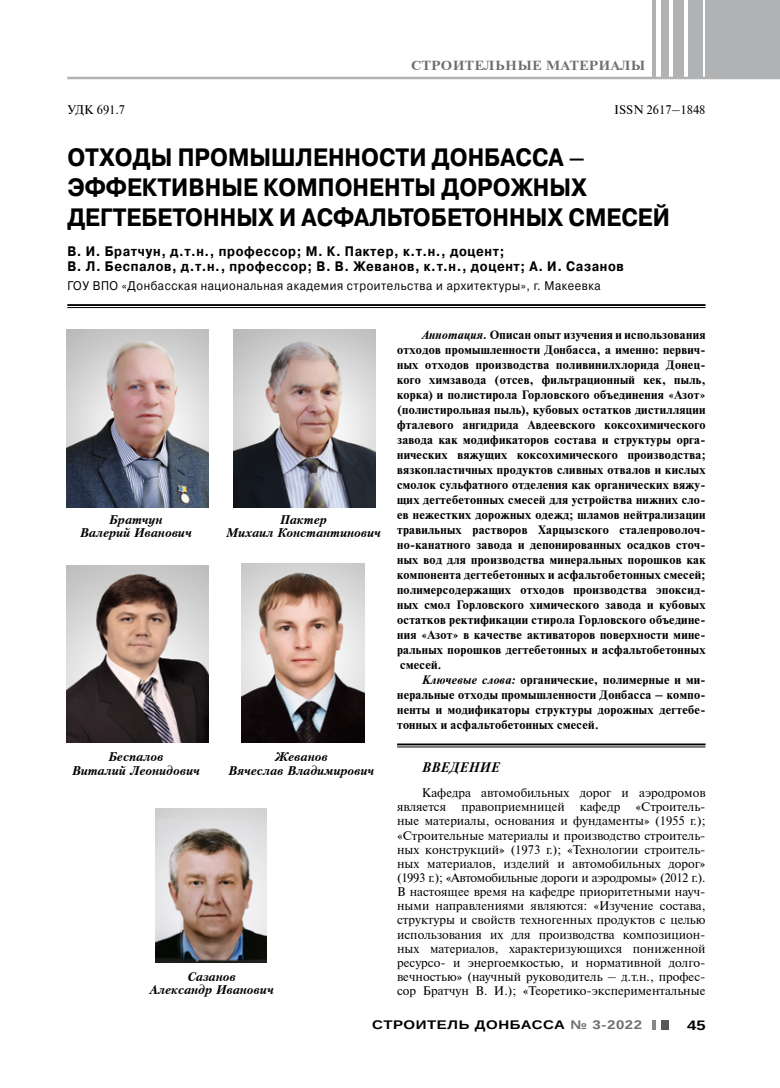
<style>
.page{position:relative;width:780px;height:1088px;background:#fff}
.page>*{position:absolute;margin:0;border:0;box-sizing:border-box;transform-origin:0 0}
.t1{font:700 25px/30px "Pragmatica C";color:#000;scale:.9 1}
.t2{font:700 13.75px/15px "Pragmatica C";letter-spacing:.05em;color:#000;scale:.9 1}
.t3{font:italic 700 13.75px "Newton C";color:#000}
.t4{font:700 13.75px "Arimo";color:#000;scale:1.2 1}
.t5{font:700 13.12px "Newton C";letter-spacing:.03em;color:#6e6e6e;scale:1.1 1}
.t6{font:12.5px "Newton C";color:#000}
.t7{font:italic 700 12.5px/13.8px "Petersburg CTT";color:#000;text-align:center}
.t8{font:12.5px "Pragmatica C";letter-spacing:.05em;color:#000;scale:.9 1}
.t9{font:700 12.5px "Arimo";letter-spacing:.04em;color:#000;scale:1.2 1}
.t10{font:700 12.12px/15px "Newton C";letter-spacing:.025em;color:#000;text-align:justify}
.s1{font-family:"Newton C"}
.s2{font-style:italic}
.s3{color:#6e6e6e}
</style>
<div class="page">
<div style="left:705px;top:0;width:75px;height:78px;background:#b1b2b3"></div>
<div style="left:688px;top:0;width:14px;height:78px;background:#b1b2b3"></div>
<div style="left:673px;top:0;width:10px;height:78px;background:#b1b2b3"></div>
<div style="left:661px;top:0;width:7px;height:78px;background:#b1b2b3"></div>
<hr style="left:652px;top:0;width:4px;height:78px;background:#b1b2b3">
<div style="left:661px;top:1020px;width:7px;height:9px;background:#565655"></div>
<svg style="left:652px;top:1020px;width:4px;height:9px"></svg>
<hr style="left:67px;top:77px;width:713px;height:2px;background:#b1b2b3">
<hr style="left:67px;top:304px;width:638px;height:2px;background:#000">
<hr style="left:67px;top:307px;width:638px;height:1px;background:#000">
<hr style="left:397px;top:743px;width:308px;height:2px;background:#000">
<hr style="left:397px;top:747px;width:308px;height:1px;background:#000">
<img style="left:155px;top:809px;width:112px;height:153px">
<img style="left:67px;top:330px;width:142px;height:177px">
<img style="left:233px;top:330px;width:142px;height:177px">
<img style="left:67px;top:565px;width:142px;height:177px">
<img style="left:241px;top:564px;width:123px;height:178px">
<p class="t5" style="left:411px;top:58px;width:214px">СТРОИТЕЛЬНЫЕ МАТЕРИАЛЫ</p>
<p class="t6" style="left:67px;top:103px;width:10px">УДК</p>
<p class="t6" style="left:97px;top:103px;width:30px">691.7</p>
<h1 class="t1" style="left:67px;top:143px;width:576px">Отходы промышленности Донбасса <span class="s1">– </span>эфф</h1>
<p class="t6" style="left:614px;top:103px;width:93px">ISSN 2617–1848</p>
<h1 class="t1" style="left:67px;top:173px;width:671px;text-indent:60px">ективные компоненты дорожных дегтебетонных и асфальтобетонных смесей</h1>
<p class="t2" style="left:67px;top:244px;width:619px">В. И. Братчун, д.т.н., профессор; М. К. Пактер, к.т.н., доцент;<br>В. Л. Беспалов, д.т.н., профессор; В. В. Жеванов, к.т.н., доцент; А. И. Сазанов</p>
<p class="t8" style="left:67px;top:279px;width:594px">ГОУ ВПО «Донбасская национальная академия строительства и архитектуры», г. Макеевка</p>
<p class="t10" style="left:397px;top:327px;width:310px;text-indent:25px"><span class="s2">Аннотация.</span> Описан опыт изучения и использования отходов промышленности Донбасса, а именно: первич&shy;ных отходов производства поливинилхлорида Донец&shy;кого химзавода (отсев, фильтрационный кек, пыль, корка) и полистирола Горловского объединения «Азот» (полистирольная пыль), кубовых остатков дистилляции фталевого ангидрида Авдеевского коксохимического завода как модификаторов состава и структуры орга&shy;нических вяжущих коксохимического производства; вязкопластичных продуктов сливных отвалов и кислых смолок сульфатного отделения как органических вяжу&shy;щих дегтебетонных смесей для устройства нижних сло&shy;ев нежестких дорожных одежд; шламов нейтрализации травильных растворов Харцызского сталепроволоч&shy;но-канатного завода и депонированных осадков сточ&shy;ных вод для производства минеральных порошков как компонента дегтебетонных и асфальтобетонных смесей; полимерсодержащих отходов производства эпоксид&shy;ных смол Горловского химического завода и кубовых остатков ректификации стирола Горловского объедине&shy;ния «Азот» в качестве активаторов поверхности мине&shy;ральных порошков дегтебетонных и асфальтобетонных смесей.</p>
<p class="t10" style="left:397px;top:672px;width:310px;text-indent:25px"><span class="s2">Ключевые слова:</span> органические, полимерные и ми&shy;неральные отходы промышленности Донбасса – компо&shy;ненты и модификаторы структуры дорожных дегтебе&shy;тонных и асфальтобетонных смесей.</p>
<p class="t3" style="left:422px;top:760px;width:21px">Введение</p>
<p class="t6" style="left:422px;top:786px;width:32px">Кафедра</p>
<p class="t6" style="left:481px;top:786px;width:8px">автомобильных</p>
<p class="t6" style="left:579px;top:786px;width:8px">дорог</p>
<p class="t6" style="left:621px;top:786px;width:38px">и аэродромов</p>
<p class="t6" style="left:397px;top:800px;width:8px">является</p>
<p class="t6" style="left:461px;top:800px;width:8px">правоприемни</p>
<p class="t6" style="left:544px;top:800px;width:15px">цей</p>
<p class="t6" style="left:580px;top:800px;width:29px">кафедр</p>
<p class="t6" style="left:635px;top:800px;width:14px">«Строитель</p>
<p class="t6" style="left:700px;top:800px;width:7px">-</p>
<p class="t6" style="left:397px;top:814px;width:9px">ные</p>
<p class="t6" style="left:425px;top:814px;width:8px">материалы</p>
<p class="t6" style="left:485px;top:814px;width:17px">, основания</p>
<p class="t6" style="left:560px;top:814px;width:30px">и фундаменты</p>
<p class="t6" style="left:644px;top:814px;width:63px">» (1955 г.);</p>
<p class="t6" style="left:397px;top:828px;width:14px">«Строительные</p>
<p class="t6" style="left:488px;top:828px;width:8px">материалы</p>
<p class="t6" style="left:552px;top:828px;width:19px">и производство</p>
<p class="t6" style="left:644px;top:828px;width:8px">строитель</p>
<p class="t6" style="left:700px;top:828px;width:7px">-</p>
<p class="t6" style="left:397px;top:842px;width:9px">ных</p>
<p class="t6" style="left:425px;top:842px;width:8px">конструк</p>
<p class="t6" style="left:477px;top:842px;width:104px">ций» (1973 г.); «Технологии</p>
<p class="t6" style="left:644px;top:842px;width:8px">строитель</p>
<p class="t6" style="left:700px;top:842px;width:7px">-</p>
<p class="t6" style="left:397px;top:857px;width:9px">ных</p>
<p class="t6" style="left:427px;top:857px;width:8px">материалов</p>
<p class="t6" style="left:492px;top:857px;width:20px">, изделий</p>
<p class="t6" style="left:557px;top:857px;width:23px">и автомобильных</p>
<p class="t6" style="left:668px;top:857px;width:8px">дорог</p>
<p class="t6" style="left:699px;top:857px;width:7px">»</p>
<p class="t6" style="left:397px;top:871px;width:62px">(1993 г.); «Автомобильные</p>
<p class="t6" style="left:541px;top:871px;width:8px">дороги</p>
<p class="t6" style="left:581px;top:871px;width:30px">и аэродромы</p>
<p class="t6" style="left:651px;top:871px;width:56px">» (2012 г.).</p>
<p class="t6" style="left:397px;top:885px;width:21px">В настоящее</p>
<p class="t6" style="left:474px;top:885px;width:8px">время</p>
<p class="t6" style="left:511px;top:885px;width:47px">на кафедре</p>
<p class="t6" style="left:579px;top:885px;width:8px">приоритетными</p>
<p class="t6" style="left:675px;top:885px;width:8px">науч</p>
<p class="t6" style="left:700px;top:885px;width:7px">-</p>
<p class="t6" style="left:397px;top:899px;width:9px">ными</p>
<p class="t6" style="left:435px;top:899px;width:8px">направлениями</p>
<p class="t6" style="left:530px;top:899px;width:8px">являются</p>
<p class="t6" style="left:583px;top:899px;width:24px">: «Изучение</p>
<p class="t6" style="left:659px;top:899px;width:7px">состава</p>
<p class="t6" style="left:701px;top:899px;width:5px">,</p>
<p class="t6" style="left:397px;top:913px;width:8px">структуры</p>
<p class="t6" style="left:459px;top:913px;width:20px">и свойств</p>
<p class="t6" style="left:520px;top:913px;width:8px">техногенных</p>
<p class="t6" style="left:597px;top:913px;width:8px">продуктов</p>
<p class="t6" style="left:659px;top:913px;width:26px">с целью</p>
<p class="t6" style="left:397px;top:927px;width:8px">использования</p>
<p class="t6" style="left:490px;top:927px;width:29px">их для</p>
<p class="t6" style="left:538px;top:927px;width:8px">производства</p>
<p class="t6" style="left:622px;top:927px;width:8px">компози</p>
<p class="t6" style="left:671px;top:927px;width:36px">цион-</p>
<p class="t6" style="left:397px;top:941px;width:9px">ных</p>
<p class="t6" style="left:430px;top:941px;width:8px">материалов</p>
<p class="t6" style="left:494px;top:941px;width:23px">, характеризующихся</p>
<p class="t6" style="left:633px;top:941px;width:9px">пониженной</p>
<p class="t6" style="left:397px;top:955px;width:8px">ресурсо</p>
<p class="t6" style="left:440px;top:955px;width:41px">- и энергоемкостью</p>
<p class="t6" style="left:560px;top:955px;width:34px">, и нормативной</p>
<p class="t6" style="left:669px;top:955px;width:8px">долго</p>
<p class="t6" style="left:700px;top:955px;width:7px">-</p>
<p class="t6" style="left:397px;top:970px;width:8px">вечностью</p>
<p class="t6" style="left:456px;top:970px;width:24px">» (научный</p>
<p class="t6" style="left:526px;top:970px;width:8px">руководитель</p>
<p class="t6" style="left:607px;top:970px;width:99px">– д.т.н., профес-</p>
<p class="t6" style="left:397px;top:984px;width:8px">сор</p>
<p class="t6" style="left:423px;top:984px;width:8px">Братчун</p>
<p class="t6" style="left:475px;top:984px;width:61px">В. И.); «Теоретико</p>
<p class="t6" style="left:586px;top:984px;width:20px">-экспериментальные</p>
<p class="t7" style="left:80px;top:512px;width:113px">Братчун<br>Валерий Иванович</p>
<p class="t7" style="left:226px;top:512px;width:156px">Пактер<br>Михаил Константинович</p>
<p class="t7" style="left:72px;top:749px;width:129px">Беспалов<br>Виталий Леонидович</p>
<p class="t7" style="left:228px;top:749px;width:147px">Жеванов<br>Вячеслав Владимирович</p>
<p class="t7" style="left:149px;top:969px;width:126px">Сазанов<br>Александр Иванович</p>
<p class="t9" style="left:372px;top:1016px;width:226px">Строитель Донбасса <span class="s3">№ 3-2022</span></p>
<p class="t4" style="left:687px;top:1016px;width:17px">45</p>
</div>
